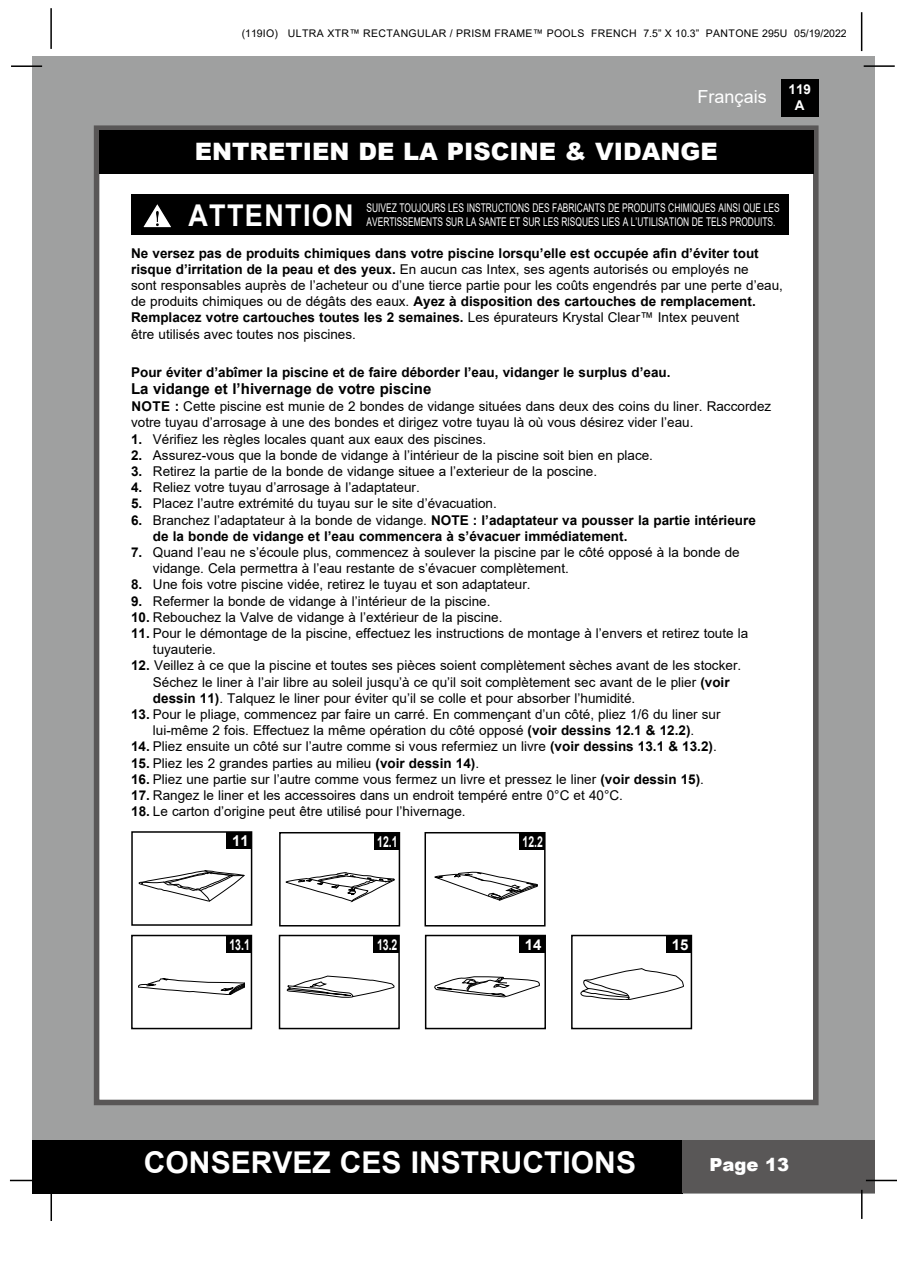
<style>
.page{position:relative;width:897px;height:1264px;background:#fff}
.page>*{position:absolute;margin:0;border:0;box-sizing:border-box;transform-origin:0 0}
.t1{font:700 30px "Arial";color:#fff}
.t2{font:700 30px "Arial";letter-spacing:.05em;color:#fff;scale:.9 1}
.t3{font:900 24px "Arial";color:#fff}
.t4{font:18px "Arial";color:#fff}
.t5{font:900 18px "Arial";color:#fff}
.t6{font:700 15px "Arial";color:#000}
.t7{font:700 15px "Arial";color:#fff;scale:.7 1}
.t8{font:700 15px "Arial";color:#fff}
.t9{font:13.5px/16.2px "Arial";color:#000}
.t10{font:700 13.5px/16.2px "Arial";color:#000}
.t11{font:700 13.5px/16.2px "Arial";color:#fff;text-align:center}
.t12{font:12px/14.4px "Arial";color:#fff;scale:.7 1}
.t13{font:10.5px "Arial";letter-spacing:.035em;color:#000}
.s1{font-weight:700}
.s2{font-weight:400}
</style>
<div class="page">
<div style="left:33px;top:56px;width:842px;height:1137px;background:#9fa0a0"></div>
<div style="left:780px;top:79px;width:38px;height:38px;background:#000"></div>
<hr style="left:863px;top:65px;width:31px;height:2px;background:#000">
<hr style="left:50px;top:8px;width:2px;height:41px;background:#000">
<hr style="left:860px;top:12px;width:2px;height:39px;background:#000">
<div style="left:33px;top:1140px;width:650px;height:53px;background:#000"></div>
<div style="left:682px;top:1140px;width:193px;height:53px;background:#595757"></div>
<hr style="left:865px;top:1179px;width:31px;height:2px;background:#000">
<hr style="left:860px;top:1189px;width:2px;height:30px;background:#000">
<hr style="left:50px;top:1190px;width:2px;height:31px;background:#000">
<hr style="left:10px;top:1179px;width:31px;height:2px;background:#000">
<hr style="left:11px;top:65px;width:31px;height:2px;background:#000">
<div style="left:94px;top:125px;width:724px;height:980px;background:#fff;border:6px solid #595757"></div>
<div style="left:99px;top:130px;width:714px;height:44px;background:#000"></div>
<svg style="left:138px;top:978px;width:107px;height:17px"></svg>
<div style="left:131px;top:934px;width:121px;height:95px;border:2px solid #000"></div>
<div style="left:226px;top:935px;width:25px;height:17px;background:#000"></div>
<svg style="left:139px;top:870px;width:105px;height:31px"></svg>
<div style="left:131px;top:831px;width:121px;height:94px;border:2px solid #000"></div>
<div style="left:226px;top:832px;width:25px;height:17px;background:#000"></div>
<svg style="left:286px;top:872px;width:108px;height:29px"></svg>
<div style="left:279px;top:832px;width:121px;height:94px;border:2px solid #000"></div>
<div style="left:374px;top:833px;width:25px;height:16px;background:#000"></div>
<svg style="left:434px;top:872px;width:103px;height:28px"></svg>
<div style="left:424px;top:832px;width:121px;height:94px;border:2px solid #000"></div>
<div style="left:519px;top:833px;width:25px;height:16px;background:#000"></div>
<svg style="left:287px;top:976px;width:107px;height:21px"></svg>
<div style="left:279px;top:934px;width:121px;height:95px;border:2px solid #000"></div>
<div style="left:373px;top:935px;width:26px;height:17px;background:#000"></div>
<svg style="left:434px;top:976px;width:105px;height:21px"></svg>
<div style="left:425px;top:934px;width:121px;height:95px;border:2px solid #000"></div>
<div style="left:519px;top:935px;width:26px;height:17px;background:#000"></div>
<svg style="left:580px;top:968px;width:103px;height:32px"></svg>
<div style="left:571px;top:934px;width:121px;height:95px;border:2px solid #000"></div>
<div style="left:665px;top:935px;width:26px;height:17px;background:#000"></div>
<div style="left:131px;top:195px;width:658px;height:40px;background:#000"></div>
<svg style="left:143px;top:204px;width:28px;height:24px"></svg>
<p class="t13" style="left:242px;top:26px;width:606px">(119IO) ULTRA XTR™ RECTANGULAR / PRISM FRAME™ POOLS FRENCH 7.5” X 10.3” PANTONE 295U 05/19/2022</p>
<h3 class="t4" style="left:697px;top:84px;width:71px">Français</h3>
<h2 class="t3" style="left:195px;top:134px;width:524px">ENTRETIEN DE LA PISCINE &amp; VIDANGE</h2>
<p class="t11" style="left:788px;top:81px;width:24px">119<br>A</p>
<h1 class="t2" style="left:188px;top:195px;width:185px">ATTENTION</h1>
<p class="t12" style="left:366px;top:200px;width:591px">SUIVEZ TOUJOURS LES INSTRUCTIONS DES FABRICANTS DE PRODUITS CHIMIQUES AINSI QUE LES<br>AVERTISSEMENTS SUR LA SANTE ET SUR LES RISQUES LIES A L’UTILISATION DE TELS PRODUITS.</p>
<p class="t9" style="left:131px;top:245px;width:653px"><span class="s1">Ne versez pas de produits chimiques dans votre piscine lorsqu’elle est occupée afin d’éviter tout risque d’irritation de la peau et des yeux.</span> En aucun cas Intex, ses agents autorisés ou employés ne<br>sont responsables auprès de l’acheteur ou d’une tierce partie pour les coûts engendrés par une perte d’eau, de produits chimiques ou de dégâts des eaux. <span class="s1">Ayez à disposition des cartouches de remplacement.<br>Remplacez votre cartouches toutes les 2 semaines.</span> Les épurateurs Krystal Clear™ Intex peuvent<br>être utilisés avec toutes nos piscines.</p>
<p class="t10" style="left:131px;top:364px;width:541px">Pour éviter d’abîmer la piscine et de faire déborder l’eau, vidanger le surplus d’eau.</p>
<p class="t6" style="left:131px;top:378px;width:302px">La vidange et l’hivernage de votre piscine</p>
<p class="t9" style="left:131px;top:398px;width:641px"><span class="s1">NOTE :</span> Cette piscine est munie de 2 bondes de vidange situées dans deux des coins du liner. Raccordez votre tuyau d’arrosage à une des bondes et dirigez votre tuyau là où vous désirez vider l’eau.</p>
<p class="t9" style="left:131px;top:430px;width:356px"><span class="s1">1.</span> Vérifiez les règles locales quant aux eaux des piscines.</p>
<p class="t9" style="left:131px;top:447px;width:523px"><span class="s1">2.</span> Assurez-vous que la bonde de vidange à l’intérieur de la piscine soit bien en place.</p>
<p class="t9" style="left:131px;top:463px;width:467px"><span class="s1">3.</span> Retirez la partie de la bonde de vidange situee a l’exterieur de la poscine.</p>
<p class="t9" style="left:131px;top:479px;width:290px"><span class="s1">4.</span> Reliez votre tuyau d’arrosage à l’adaptateur.</p>
<p class="t9" style="left:131px;top:495px;width:367px"><span class="s1">5.</span> Placez l’autre extrémité du tuyau sur le site d’évacuation.</p>
<p class="t10" style="left:153px;top:512px;width:604px;text-indent:-22px">6. <span class="s2">Branchez l’adaptateur à la bonde de vidange.</span> NOTE : l’adaptateur va pousser la partie intérieure de la bonde de vidange et l’eau commencera à s’évacuer immédiatement.</p>
<p class="t9" style="left:153px;top:544px;width:588px;text-indent:-22px"><span class="s1">7.</span> Quand l’eau ne s’écoule plus, commencez à soulever la piscine par le côté opposé à la bonde de vidange. Cela permettra à l’eau restante de s’évacuer complètement.</p>
<p class="t9" style="left:131px;top:576px;width:401px"><span class="s1">8.</span> Une fois votre piscine vidée, retirez le tuyau et son adaptateur.</p>
<p class="t9" style="left:131px;top:592px;width:361px"><span class="s1">9.</span> Refermer la bonde de vidange à l’intérieur de la piscine.</p>
<p class="t9" style="left:131px;top:609px;width:373px"><span class="s1">10.</span> Rebouchez la Valve de vidange à l’extérieur de la piscine.</p>
<p class="t9" style="left:153px;top:625px;width:597px;text-indent:-22px"><span class="s1">11.</span> Pour le démontage de la piscine, effectuez les instructions de montage à l’envers et retirez toute la tuyauterie.</p>
<p class="t9" style="left:153px;top:657px;width:589px;text-indent:-22px"><span class="s1">12.</span> Veillez à ce que la piscine et toutes ses pièces soient complètement sèches avant de les stocker.<br>Séchez le liner à l’air libre au soleil jusqu’à ce qu’il soit complètement sec avant de le plier <span class="s1">(voir dessin 11)</span>. Talquez le liner pour éviter qu’il se colle et pour absorber l’humidité.</p>
<p class="t9" style="left:131px;top:706px;width:591px;text-align:center"><span class="s1">13.</span> Pour le pliage, commencez par faire un carré. En commençant d’un côté, pliez 1/6 du liner sur lui-même 2 fois. Effectuez la même opération du côté opposé <span class="s1">(voir dessins 12.1 &amp; 12.2)</span>.</p>
<p class="t9" style="left:131px;top:738px;width:587px"><span class="s1">14.</span> Pliez ensuite un côté sur l’autre comme si vous refermiez un livre <span class="s1">(voir dessins 13.1 &amp; 13.2)</span>.</p>
<p class="t9" style="left:131px;top:754px;width:349px"><span class="s1">15.</span> Pliez les 2 grandes parties au milieu <span class="s1">(voir dessin 14)</span>.</p>
<p class="t9" style="left:131px;top:771px;width:574px"><span class="s1">16.</span> Pliez une partie sur l’autre comme vous fermez un livre et pressez le liner <span class="s1">(voir dessin 15)</span>.</p>
<p class="t9" style="left:131px;top:787px;width:493px"><span class="s1">17.</span> Rangez le liner et les accessoires dans un endroit tempéré entre 0°C et 40°C.</p>
<p class="t9" style="left:131px;top:803px;width:336px"><span class="s1">18.</span> Le carton d’origine peut être utilisé pour l’hivernage.</p>
<p class="t8" style="left:232px;top:830px;width:18px">11</p>
<p class="t7" style="left:377px;top:831px;width:31px">12.1</p>
<p class="t7" style="left:522px;top:831px;width:31px">12.2</p>
<p class="t7" style="left:229px;top:934px;width:31px">13.1</p>
<p class="t7" style="left:377px;top:934px;width:31px">13.2</p>
<p class="t8" style="left:525px;top:934px;width:18px">14</p>
<p class="t8" style="left:671px;top:934px;width:18px">15</p>
<h1 class="t1" style="left:144px;top:1141px;width:493px">CONSERVEZ CES INSTRUCTIONS</h1>
<h3 class="t5" style="left:709px;top:1151px;width:81px">Page 13</h3>
</div>
